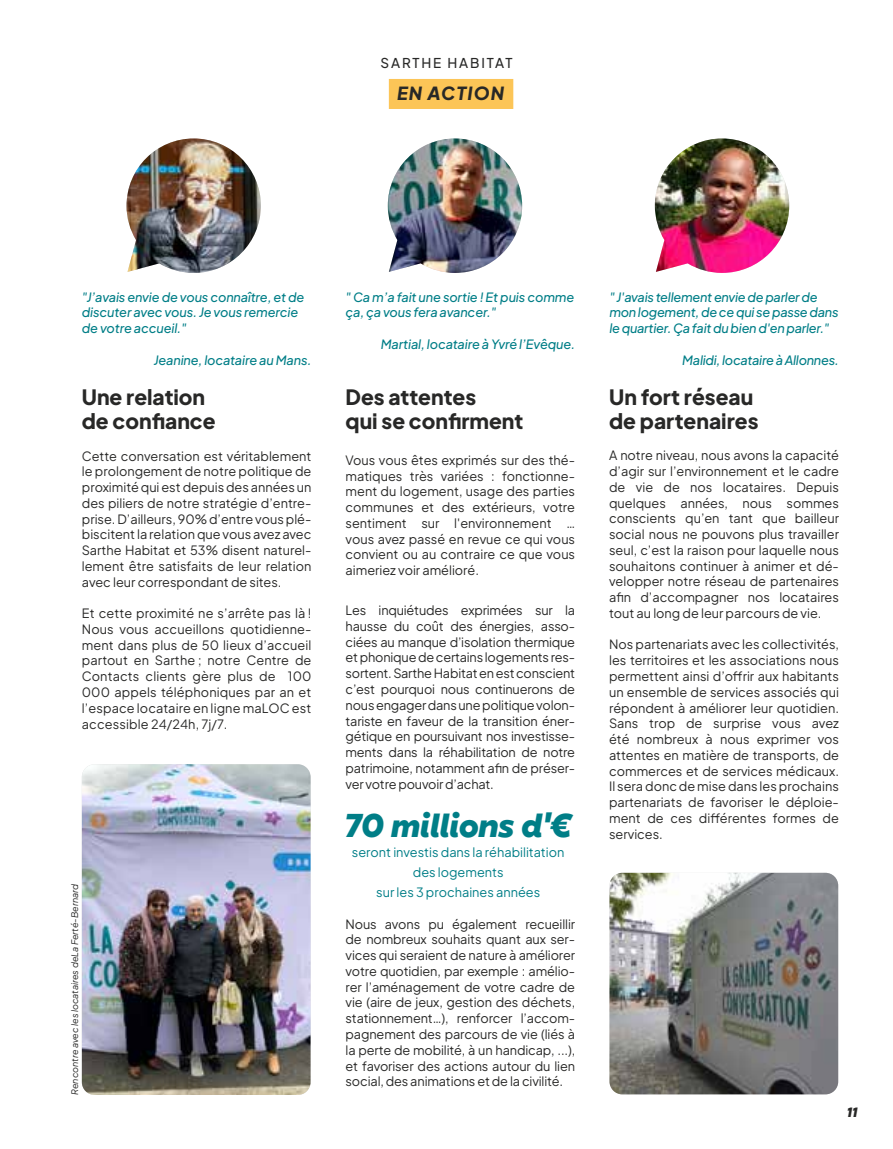
<style>
.page{position:relative;width:893px;height:1149px;background:#fff}
.page>*{position:absolute;margin:0;border:0;box-sizing:border-box;transform-origin:0 0}
.t1{font:italic 800 33px "XXII Geom";letter-spacing:-.02em;color:#007e87}
.t2{font:800 21px/24px "Plus Jakarta Sans";color:#282827}
.t3{font:italic 800 18px "Plus Jakarta Sans";letter-spacing:.06em;color:#282827}
.t4{font:500 13.5px "Plus Jakarta Sans";letter-spacing:.14em;color:#282827}
.t5{font:italic 800 13.5px "XXII Geom";color:#282827}
.t6{font:12.75px/15.8px "Plus Jakarta Sans";color:#282827;text-align:justify}
.t7{font:italic 500 12.75px/15.8px "Plus Jakarta Sans";letter-spacing:-.02em;color:#007e87}
.t8{font:12.75px/19.8px "Plus Jakarta Sans";color:#007e87;text-align:center}
.t9{font:italic 9px "Plus Jakarta Sans";color:#282827}
</style>
<div class="page">
<div style="left:389px;top:79px;width:124px;height:30px;background:#fcc557"></div>
<img style="left:126px;top:138px;width:135px;height:135px">
<img style="left:388px;top:138px;width:134px;height:135px">
<img style="left:655px;top:138px;width:134px;height:135px">
<img style="left:82px;top:764px;width:229px;height:330px">
<img style="left:609px;top:872px;width:229px;height:221px">
<p class="t4" style="left:381px;top:52px;width:133px">SARTHE HABITAT</p>
<h3 class="t3" style="left:397px;top:78px;width:108px">EN ACTION</h3>
<p class="t7" style="left:82px;top:287px;width:224px">"J’avais envie de vous connaître, et de discuter avec vous. Je vous remercie de votre accueil."</p>
<p class="t7" style="left:154px;top:350px;width:159px">Jeanine, locataire au Mans.</p>
<h2 class="t2" style="left:82px;top:383px;width:135px">Une relation de confiance</h2>
<p class="t6" style="left:82px;top:446px;width:231px">Cette conversation est véritablement le prolongement de notre politique de proximité qui est depuis des années un des piliers de notre stratégie d’entre&shy;prise. D’ailleurs, 90% d’entre vous plé&shy;biscitent la relation que vous avez avec Sarthe Habitat et 53% disent naturel&shy;lement être satisfaits de leur relation avec leur correspondant de sites.</p>
<p class="t6" style="left:82px;top:604px;width:231px">Et cette proximité ne s’arrête pas là !<br>Nous vous accueillons quotidienne&shy;ment dans plus de 50 lieux d’accueil partout en Sarthe ; notre Centre de Contacts clients gère plus de 100<br>000 appels téléphoniques par an et l’espace locataire en ligne maLOC est accessible 24/24h, 7j/7.</p>
<p class="t9" style="left:68px;top:1094px;width:212px;rotate:-90deg">Rencontre avec les locataires deLa Ferté-Bernard</p>
<p class="t7" style="left:346px;top:287px;width:230px">" Ca m’a fait une sortie ! Et puis comme ça, ça vous fera avancer."</p>
<p class="t7" style="left:381px;top:335px;width:196px">Martial, locataire à Yvré l’Evêque.</p>
<h2 class="t2" style="left:346px;top:383px;width:179px">Des attentes<br>qui se confirment</h2>
<p class="t6" style="left:346px;top:451px;width:231px">Vous vous êtes exprimés sur des thé&shy;matiques très variées : fonctionne&shy;ment du logement, usage des parties communes et des extérieurs, votre sentiment sur l'environnement … vous avez passé en revue ce qui vous convient ou au contraire ce que vous aimeriez voir amélioré.</p>
<p class="t6" style="left:346px;top:601px;width:231px">Les inquiétudes exprimées sur la hausse du coût des énergies, asso&shy;ciées au manque d’isolation thermique et phonique de certains logements res&shy;sortent. Sarthe Habitat en est conscient c’est pourquoi nous continuerons de nous engager dans une politique volon&shy;tariste en faveur de la transition éner&shy;gétique en poursuivant nos investisse&shy;ments dans la réhabilitation de notre patrimoine, notamment afin de préser&shy;ver votre pouvoir d’achat.</p>
<h1 class="t1" style="left:344px;top:802px;width:229px">70 millions d'€</h1>
<p class="t8" style="left:352px;top:840px;width:214px">seront investis dans la réhabilitation des logements<br>sur les 3 prochaines années</p>
<p class="t6" style="left:346px;top:914px;width:231px">Nous avons pu également recueillir de nombreux souhaits quant aux ser&shy;vices qui seraient de nature à améliorer votre quotidien, par exemple : amélio&shy;rer l’aménagement de votre cadre de vie (aire de jeux, gestion des déchets, stationnement…), renforcer l’accom&shy;pagnement des parcours de vie (liés à la perte de mobilité, à un handicap, ...), et favoriser des actions autour du lien social, des animations et de la civilité.</p>
<p class="t7" style="left:609px;top:287px;width:231px">" J'avais tellement envie de parler de mon logement, de ce qui se passe dans le quartier. Ça fait du bien d'en parler."</p>
<p class="t7" style="left:682px;top:350px;width:158px">Malidi, locataire à Allonnes.</p>
<h2 class="t2" style="left:609px;top:383px;width:151px">Un fort réseau de partenaires</h2>
<p class="t6" style="left:609px;top:446px;width:231px">A notre niveau, nous avons la capacité d’agir sur l’environnement et le cadre de vie de nos locataires. Depuis quelques années, nous sommes conscients qu’en tant que bailleur social nous ne pouvons plus travailler seul, c’est la raison pour laquelle nous souhaitons continuer à animer et dé&shy;velopper notre réseau de partenaires afin d’accompagner nos locataires tout au long de leur parcours de vie.</p>
<p class="t6" style="left:609px;top:635px;width:231px">Nos partenariats avec les collectivités, les territoires et les associations nous permettent ainsi d’offrir aux habitants un ensemble de services associés qui répondent à améliorer leur quotidien.<br>Sans trop de surprise vous avez été nombreux à nous exprimer vos attentes en matière de transports, de commerces et de services médicaux.<br>Il sera donc de mise dans les prochains partenariats de favoriser le déploie&shy;ment de ces différentes formes de services.</p>
<p class="t5" style="left:847px;top:1102px;width:12px">11</p>
</div>
